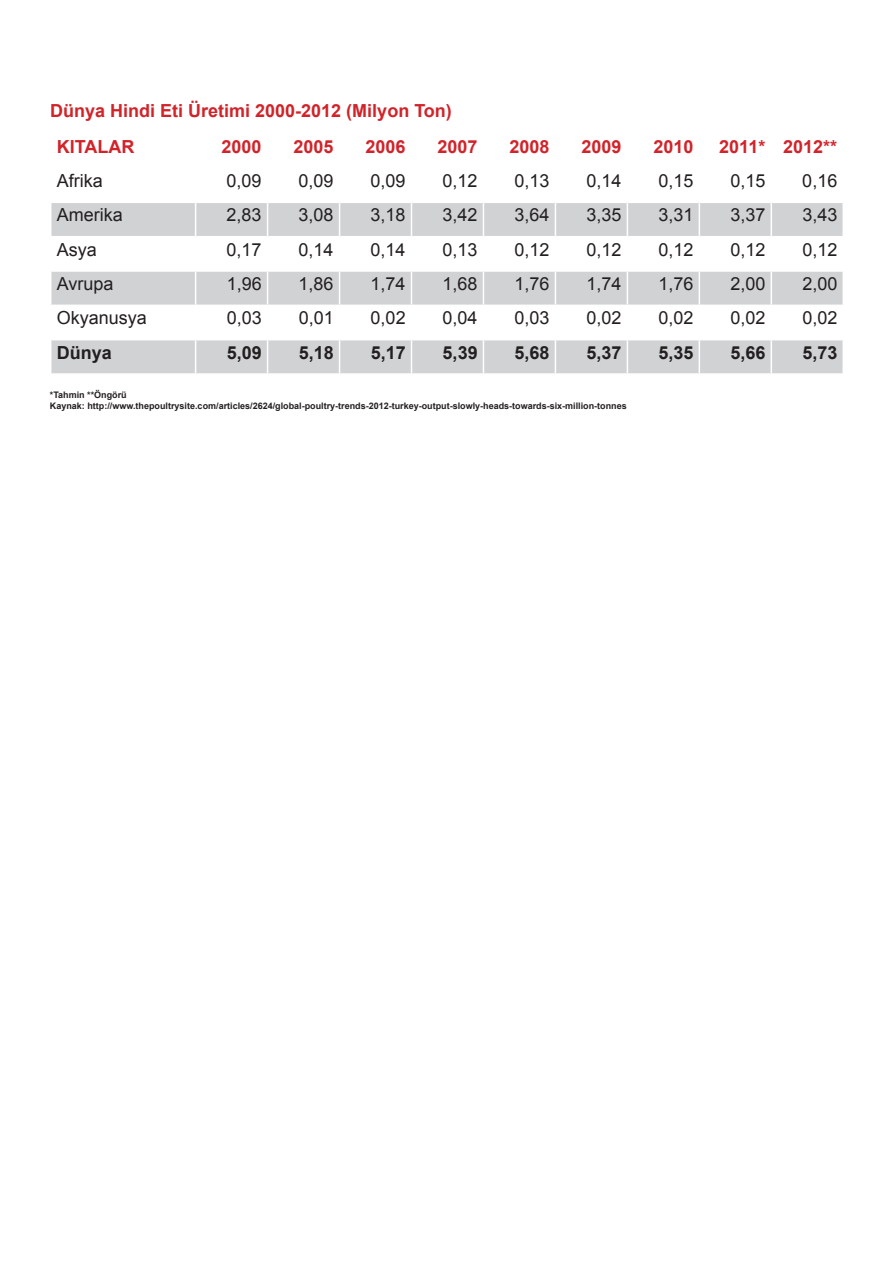
<style>
.page{position:relative;width:893px;height:1263px;background:#fff}
.page>*{position:absolute;margin:0;border:0;box-sizing:border-box;transform-origin:0 0}
.t1{font:18px "Arial";color:#231f20}
.t2{font:700 18px "Arial";color:#d1232a}
.t3{font:700 18px "Arial";color:#231f20}
.t4{font:700 9px/10.8px "Arial";color:#231f20}
</style>
<div class="page">
<svg style="left:51px;top:203px;width:791px;height:170px;fill:#d1d2d4"></svg>
<hr style="left:267px;top:203px;width:1px;height:33px;background:#fff">
<hr style="left:339px;top:203px;width:1px;height:33px;background:#fff">
<hr style="left:411px;top:203px;width:1px;height:33px;background:#fff">
<hr style="left:483px;top:203px;width:1px;height:33px;background:#fff">
<hr style="left:555px;top:203px;width:1px;height:33px;background:#fff">
<hr style="left:627px;top:203px;width:1px;height:33px;background:#fff">
<hr style="left:699px;top:203px;width:1px;height:33px;background:#fff">
<hr style="left:771px;top:203px;width:1px;height:33px;background:#fff">
<hr style="left:267px;top:272px;width:1px;height:33px;background:#fff">
<hr style="left:339px;top:272px;width:1px;height:33px;background:#fff">
<hr style="left:411px;top:272px;width:1px;height:33px;background:#fff">
<hr style="left:483px;top:272px;width:1px;height:33px;background:#fff">
<hr style="left:555px;top:272px;width:1px;height:33px;background:#fff">
<hr style="left:627px;top:272px;width:1px;height:33px;background:#fff">
<hr style="left:699px;top:272px;width:1px;height:33px;background:#fff">
<hr style="left:771px;top:272px;width:1px;height:33px;background:#fff">
<hr style="left:195px;top:340px;width:1px;height:33px;background:#fff">
<hr style="left:267px;top:340px;width:1px;height:33px;background:#fff">
<hr style="left:339px;top:340px;width:1px;height:33px;background:#fff">
<hr style="left:411px;top:340px;width:1px;height:33px;background:#fff">
<hr style="left:483px;top:340px;width:1px;height:33px;background:#fff">
<hr style="left:555px;top:340px;width:1px;height:33px;background:#fff">
<hr style="left:627px;top:340px;width:1px;height:33px;background:#fff">
<hr style="left:699px;top:340px;width:1px;height:33px;background:#fff">
<hr style="left:771px;top:340px;width:1px;height:33px;background:#fff">
<hr style="left:196px;top:305px;width:72px;height:1px;background:#fff">
<hr style="left:268px;top:305px;width:72px;height:1px;background:#fff">
<hr style="left:267px;top:306px;width:1px;height:33px;background:#fff">
<hr style="left:340px;top:305px;width:71px;height:1px;background:#fff">
<hr style="left:339px;top:306px;width:1px;height:33px;background:#fff">
<hr style="left:411px;top:305px;width:72px;height:1px;background:#fff">
<hr style="left:411px;top:306px;width:1px;height:33px;background:#fff">
<hr style="left:483px;top:305px;width:72px;height:1px;background:#fff">
<hr style="left:483px;top:306px;width:1px;height:33px;background:#fff">
<hr style="left:555px;top:305px;width:72px;height:1px;background:#fff">
<hr style="left:555px;top:306px;width:1px;height:33px;background:#fff">
<hr style="left:627px;top:305px;width:72px;height:1px;background:#fff">
<hr style="left:627px;top:306px;width:1px;height:33px;background:#fff">
<hr style="left:699px;top:305px;width:72px;height:1px;background:#fff">
<hr style="left:699px;top:306px;width:1px;height:33px;background:#fff">
<hr style="left:771px;top:305px;width:73px;height:1px;background:#fff">
<hr style="left:771px;top:306px;width:1px;height:33px;background:#fff">
<hr style="left:196px;top:339px;width:72px;height:1px;background:#fff">
<hr style="left:268px;top:339px;width:72px;height:1px;background:#fff">
<hr style="left:340px;top:339px;width:71px;height:1px;background:#fff">
<hr style="left:411px;top:339px;width:72px;height:1px;background:#fff">
<hr style="left:483px;top:339px;width:72px;height:1px;background:#fff">
<hr style="left:555px;top:339px;width:72px;height:1px;background:#fff">
<hr style="left:627px;top:339px;width:72px;height:1px;background:#fff">
<hr style="left:699px;top:339px;width:72px;height:1px;background:#fff">
<hr style="left:771px;top:339px;width:73px;height:1px;background:#fff">
<hr style="left:196px;top:236px;width:72px;height:1px;background:#fff">
<hr style="left:268px;top:236px;width:72px;height:1px;background:#fff">
<hr style="left:267px;top:237px;width:1px;height:33px;background:#fff">
<hr style="left:340px;top:236px;width:71px;height:1px;background:#fff">
<hr style="left:339px;top:237px;width:1px;height:33px;background:#fff">
<hr style="left:411px;top:236px;width:72px;height:1px;background:#fff">
<hr style="left:411px;top:237px;width:1px;height:33px;background:#fff">
<hr style="left:483px;top:236px;width:72px;height:1px;background:#fff">
<hr style="left:483px;top:237px;width:1px;height:33px;background:#fff">
<hr style="left:555px;top:236px;width:72px;height:1px;background:#fff">
<hr style="left:555px;top:237px;width:1px;height:33px;background:#fff">
<hr style="left:627px;top:236px;width:72px;height:1px;background:#fff">
<hr style="left:627px;top:237px;width:1px;height:33px;background:#fff">
<hr style="left:699px;top:236px;width:72px;height:1px;background:#fff">
<hr style="left:699px;top:237px;width:1px;height:33px;background:#fff">
<hr style="left:771px;top:236px;width:73px;height:1px;background:#fff">
<hr style="left:771px;top:237px;width:1px;height:33px;background:#fff">
<hr style="left:196px;top:270px;width:72px;height:2px;background:#fff">
<hr style="left:268px;top:270px;width:72px;height:2px;background:#fff">
<hr style="left:340px;top:270px;width:71px;height:2px;background:#fff">
<hr style="left:411px;top:270px;width:72px;height:2px;background:#fff">
<hr style="left:483px;top:270px;width:72px;height:2px;background:#fff">
<hr style="left:555px;top:270px;width:72px;height:2px;background:#fff">
<hr style="left:627px;top:270px;width:72px;height:2px;background:#fff">
<hr style="left:699px;top:270px;width:72px;height:2px;background:#fff">
<hr style="left:771px;top:270px;width:73px;height:2px;background:#fff">
<hr style="left:195px;top:306px;width:1px;height:33px;background:#fff">
<hr style="left:50px;top:339px;width:146px;height:1px;background:#fff">
<hr style="left:195px;top:272px;width:1px;height:33px;background:#fff">
<hr style="left:50px;top:305px;width:146px;height:1px;background:#fff">
<hr style="left:195px;top:237px;width:1px;height:33px;background:#fff">
<hr style="left:50px;top:270px;width:146px;height:2px;background:#fff">
<hr style="left:195px;top:203px;width:1px;height:33px;background:#fff">
<hr style="left:50px;top:236px;width:146px;height:1px;background:#fff">
<p class="t2" style="left:50px;top:99px;width:403px">Dünya Hindi Eti Üretimi 2000-2012 (Milyon Ton)</p>
<p class="t2" style="left:57px;top:134px;width:79px">KITALAR</p>
<p class="t2" style="left:222px;top:134px;width:42px">2000</p>
<p class="t2" style="left:293px;top:134px;width:42px">2005</p>
<p class="t2" style="left:365px;top:134px;width:42px">2006</p>
<p class="t2" style="left:437px;top:134px;width:42px">2007</p>
<p class="t2" style="left:509px;top:134px;width:42px">2008</p>
<p class="t2" style="left:581px;top:134px;width:42px">2009</p>
<p class="t2" style="left:653px;top:134px;width:42px">2010</p>
<p class="t2" style="left:719px;top:134px;width:119px">2011* 2012**</p>
<p class="t1" style="left:57px;top:169px;width:48px">Afrika</p>
<p class="t1" style="left:227px;top:169px;width:37px">0,09</p>
<p class="t1" style="left:299px;top:169px;width:37px">0,09</p>
<p class="t1" style="left:370px;top:169px;width:37px">0,09</p>
<p class="t1" style="left:442px;top:169px;width:37px">0,12</p>
<p class="t1" style="left:514px;top:169px;width:37px">0,13</p>
<p class="t1" style="left:586px;top:169px;width:37px">0,14</p>
<p class="t1" style="left:658px;top:169px;width:37px">0,15</p>
<p class="t1" style="left:730px;top:169px;width:37px">0,15</p>
<p class="t1" style="left:802px;top:169px;width:37px">0,16</p>
<p class="t1" style="left:57px;top:203px;width:68px">Amerika</p>
<p class="t1" style="left:227px;top:203px;width:37px">2,83</p>
<p class="t1" style="left:299px;top:203px;width:37px">3,08</p>
<p class="t1" style="left:371px;top:203px;width:37px">3,18</p>
<p class="t1" style="left:442px;top:203px;width:37px">3,42</p>
<p class="t1" style="left:514px;top:203px;width:37px">3,64</p>
<p class="t1" style="left:586px;top:203px;width:37px">3,35</p>
<p class="t1" style="left:658px;top:203px;width:37px">3,31</p>
<p class="t1" style="left:730px;top:203px;width:37px">3,37</p>
<p class="t1" style="left:802px;top:203px;width:37px">3,43</p>
<p class="t1" style="left:57px;top:238px;width:42px">Asya</p>
<p class="t1" style="left:227px;top:238px;width:37px">0,17</p>
<p class="t1" style="left:299px;top:238px;width:37px">0,14</p>
<p class="t1" style="left:371px;top:238px;width:37px">0,14</p>
<p class="t1" style="left:443px;top:238px;width:37px">0,13</p>
<p class="t1" style="left:514px;top:238px;width:37px">0,12</p>
<p class="t1" style="left:586px;top:238px;width:37px">0,12</p>
<p class="t1" style="left:658px;top:238px;width:37px">0,12</p>
<p class="t1" style="left:730px;top:238px;width:37px">0,12</p>
<p class="t1" style="left:802px;top:238px;width:37px">0,12</p>
<p class="t1" style="left:57px;top:272px;width:58px">Avrupa</p>
<p class="t1" style="left:227px;top:272px;width:37px">1,96</p>
<p class="t1" style="left:299px;top:272px;width:37px">1,86</p>
<p class="t1" style="left:371px;top:272px;width:37px">1,74</p>
<p class="t1" style="left:443px;top:272px;width:37px">1,68</p>
<p class="t1" style="left:515px;top:272px;width:37px">1,76</p>
<p class="t1" style="left:586px;top:272px;width:37px">1,74</p>
<p class="t1" style="left:658px;top:272px;width:37px">1,76</p>
<p class="t1" style="left:730px;top:272px;width:37px">2,00</p>
<p class="t1" style="left:802px;top:272px;width:37px">2,00</p>
<p class="t1" style="left:57px;top:306px;width:92px">Okyanusya</p>
<p class="t1" style="left:227px;top:306px;width:37px">0,03</p>
<p class="t1" style="left:299px;top:306px;width:37px">0,01</p>
<p class="t1" style="left:371px;top:306px;width:37px">0,02</p>
<p class="t1" style="left:443px;top:306px;width:37px">0,04</p>
<p class="t1" style="left:515px;top:306px;width:37px">0,03</p>
<p class="t1" style="left:587px;top:306px;width:37px">0,02</p>
<p class="t1" style="left:658px;top:306px;width:37px">0,02</p>
<p class="t1" style="left:730px;top:306px;width:37px">0,02</p>
<p class="t1" style="left:802px;top:306px;width:37px">0,02</p>
<p class="t3" style="left:57px;top:340px;width:57px">Dünya</p>
<p class="t3" style="left:227px;top:340px;width:37px">5,09</p>
<p class="t3" style="left:299px;top:340px;width:37px">5,18</p>
<p class="t3" style="left:371px;top:340px;width:37px">5,17</p>
<p class="t3" style="left:443px;top:340px;width:37px">5,39</p>
<p class="t3" style="left:515px;top:340px;width:37px">5,68</p>
<p class="t3" style="left:587px;top:340px;width:37px">5,37</p>
<p class="t3" style="left:659px;top:340px;width:37px">5,35</p>
<p class="t3" style="left:730px;top:340px;width:37px">5,66</p>
<p class="t3" style="left:802px;top:340px;width:37px">5,73</p>
<p class="t4" style="left:50px;top:389px;width:578px">*Tahmin **Öngörü<br>Kaynak: http://www.thepoultrysite.com/articles/2624/global-poultry-trends-2012-turkey-output-slowly-heads-towards-six-million-tonnes</p>
</div>
